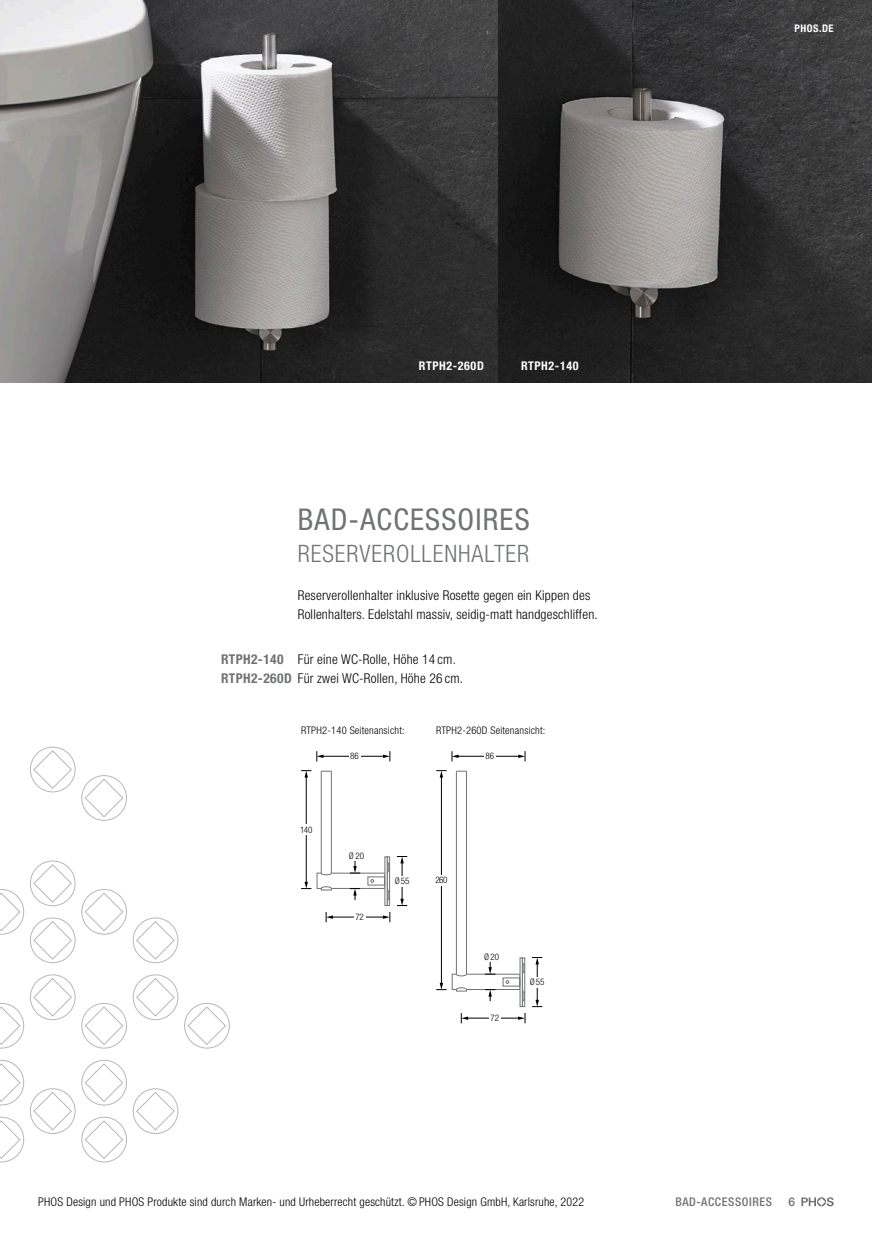
<style>
.page{position:relative;width:872px;height:1234px;background:#fff}
.page>*{position:absolute;margin:0;border:0;box-sizing:border-box;transform-origin:0 0}
.t1{font:condensed 30px "Helvetica Neue LT Std";letter-spacing:.04em;color:#707273}
.t2{font:300 condensed 24px "Helvetica Neue LT Std";letter-spacing:.04em;color:#707273}
.t3{font:300 condensed 13.5px/19.2px "Helvetica Neue LT Std";letter-spacing:.015em;color:#000}
.t4{font:300 condensed 12px "Helvetica Neue LT Std";letter-spacing:.015em;color:#000}
.t5{font:700 condensed 12px "Helvetica Neue LT Std";letter-spacing:.05em;color:#fff}
.t6{font:500 condensed 12px "Helvetica Neue LT Std";letter-spacing:.05em;color:#707273}
.t7{font:500 12px "Helvetica Neue LT Std";color:#707273}
.t8{font:300 condensed 10.5px "Helvetica Neue LT Std";letter-spacing:.02em;color:#000}
.t9{font:700 condensed 10.5px "Helvetica Neue LT Std";letter-spacing:.05em;color:#fff}
.t10{font:300 condensed 9px "Helvetica Neue LT Std";color:#000}
.s1{font-weight:700;color:#707273}
</style>
<div class="page">
<img style="left:0;top:0;width:872px;height:383px">
<hr style="left:466px;top:988px;width:53px;height:1px;background:#707273">
<hr style="left:466px;top:973px;width:53px;height:1px;background:#707273">
<hr style="left:456px;top:771px;width:1px;height:202px;background:#707273">
<hr style="left:466px;top:771px;width:1px;height:202px;background:#707273">
<svg style="left:452px;top:973px;width:15px;height:18px"></svg>
<svg style="left:452px;top:751px;width:6px;height:10px"></svg>
<svg style="left:518px;top:751px;width:8px;height:10px"></svg>
<svg style="left:485px;top:961px;width:10px;height:13px"></svg>
<svg style="left:485px;top:989px;width:10px;height:11px"></svg>
<svg style="left:436px;top:982px;width:10px;height:8px"></svg>
<svg style="left:436px;top:770px;width:10px;height:7px"></svg>
<hr style="left:441px;top:775px;width:1px;height:208px;background:#000">
<div style="left:433px;top:874px;width:17px;height:11px;background:#fff"></div>
<hr style="left:458px;top:755px;width:60px;height:1px;background:#000">
<svg style="left:461px;top:1013px;width:7px;height:10px"></svg>
<svg style="left:518px;top:1013px;width:8px;height:10px"></svg>
<hr style="left:467px;top:1017px;width:52px;height:1px;background:#000">
<div style="left:489px;top:1014px;width:11px;height:6px;background:#fff"></div>
<div style="left:484px;top:752px;width:11px;height:7px;background:#fff"></div>
<svg style="left:532px;top:999px;width:10px;height:8px"></svg>
<svg style="left:532px;top:957px;width:10px;height:7px"></svg>
<hr style="left:537px;top:962px;width:1px;height:39px;background:#000">
<div style="left:528px;top:976px;width:18px;height:10px;background:#fff"></div>
<div style="left:522px;top:957px;width:3px;height:49px;background:#fff;border:1px solid #707273"></div>
<svg style="left:519px;top:957px;width:4px;height:49px"></svg>
<svg style="left:503px;top:961px;width:22px;height:41px"></svg>
<hr style="left:331px;top:887px;width:53px;height:1px;background:#707273">
<hr style="left:331px;top:872px;width:53px;height:1px;background:#707273">
<hr style="left:321px;top:771px;width:1px;height:101px;background:#707273">
<hr style="left:331px;top:771px;width:1px;height:101px;background:#707273">
<svg style="left:317px;top:872px;width:15px;height:18px"></svg>
<svg style="left:316px;top:751px;width:7px;height:10px"></svg>
<svg style="left:383px;top:751px;width:7px;height:10px"></svg>
<svg style="left:353px;top:860px;width:4px;height:13px"></svg>
<svg style="left:350px;top:888px;width:10px;height:11px"></svg>
<svg style="left:301px;top:881px;width:10px;height:8px"></svg>
<svg style="left:301px;top:770px;width:10px;height:7px"></svg>
<hr style="left:306px;top:775px;width:1px;height:107px;background:#000">
<div style="left:298px;top:824px;width:17px;height:10px;background:#fff"></div>
<hr style="left:323px;top:755px;width:60px;height:1px;background:#000">
<svg style="left:326px;top:912px;width:7px;height:10px"></svg>
<svg style="left:383px;top:911px;width:7px;height:11px"></svg>
<hr style="left:332px;top:916px;width:52px;height:1px;background:#000">
<div style="left:354px;top:913px;width:11px;height:6px;background:#fff"></div>
<div style="left:349px;top:752px;width:11px;height:7px;background:#fff"></div>
<svg style="left:397px;top:898px;width:10px;height:8px"></svg>
<svg style="left:397px;top:856px;width:10px;height:7px"></svg>
<hr style="left:402px;top:861px;width:1px;height:39px;background:#000">
<div style="left:393px;top:875px;width:18px;height:10px;background:#fff"></div>
<div style="left:387px;top:856px;width:3px;height:49px;background:#fff;border:1px solid #707273"></div>
<div style="left:384px;top:856px;width:3px;height:49px;background:#fff;border:1px solid #707273"></div>
<svg style="left:367px;top:860px;width:23px;height:41px"></svg>
<svg style="left:30px;top:746px;width:97px;height:74px"></svg>
<svg style="left:30px;top:860px;width:149px;height:103px"></svg>
<svg style="left:30px;top:1059px;width:149px;height:103px"></svg>
<svg style="left:30px;top:974px;width:200px;height:74px"></svg>
<svg style="left:0;top:889px;width:24px;height:45px"></svg>
<svg style="left:0;top:1003px;width:24px;height:45px"></svg>
<svg style="left:0;top:1059px;width:24px;height:46px"></svg>
<svg style="left:0;top:1116px;width:24px;height:46px"></svg>
<svg style="left:801px;top:1197px;width:32px;height:8px"></svg>
<p class="t9" style="left:794px;top:22px;width:41px">PHOS.DE</p>
<p class="t5" style="left:419px;top:358px;width:66px">RTPH2-260D</p>
<p class="t5" style="left:521px;top:358px;width:59px">RTPH2-140</p>
<h1 class="t1" style="left:298px;top:501px;width:233px">BAD-ACCESSOIRES</h1>
<h2 class="t2" style="left:298px;top:539px;width:233px">RESERVEROLLENHALTER</h2>
<p class="t3" style="left:298px;top:585px;width:301px">Reserverollenhalter inklusive Rosette gegen ein Kippen des<br>Rollenhalters. Edelstahl massiv, seidig-matt handgeschliffen.</p>
<p class="t3" style="left:221px;top:649px;width:243px"><span class="s1">RTPH2-140</span> Für eine WC-Rolle, Höhe 14 cm.<br><span class="s1">RTPH2-260D</span> Für zwei WC-Rollen, Höhe 26 cm.</p>
<p class="t8" style="left:301px;top:724px;width:105px">RTPH2-140 Seitenansicht:</p>
<p class="t10" style="left:350px;top:750px;width:10px">86</p>
<p class="t8" style="left:436px;top:724px;width:111px">RTPH2-260D Seitenansicht:</p>
<p class="t10" style="left:485px;top:750px;width:10px">86</p>
<p class="t10" style="left:300px;top:824px;width:14px">140</p>
<p class="t10" style="left:349px;top:850px;width:17px">Ø20</p>
<p class="t10" style="left:355px;top:911px;width:10px">72</p>
<p class="t10" style="left:395px;top:875px;width:16px">Ø55</p>
<p class="t10" style="left:435px;top:874px;width:14px">260</p>
<p class="t10" style="left:484px;top:951px;width:17px">Ø20</p>
<p class="t10" style="left:490px;top:1012px;width:10px">72</p>
<p class="t10" style="left:530px;top:976px;width:16px">Ø55</p>
<p class="t4" style="left:38px;top:1194px;width:547px">PHOS Design und PHOS Produkte sind durch Marken- und Urheberrecht geschützt. © PHOS Design GmbH, Karlsruhe, 2022</p>
<p class="t6" style="left:675px;top:1194px;width:98px">BAD-ACCESSOIRES</p>
<p class="t7" style="left:788px;top:1194px;width:8px">6</p>
</div>
